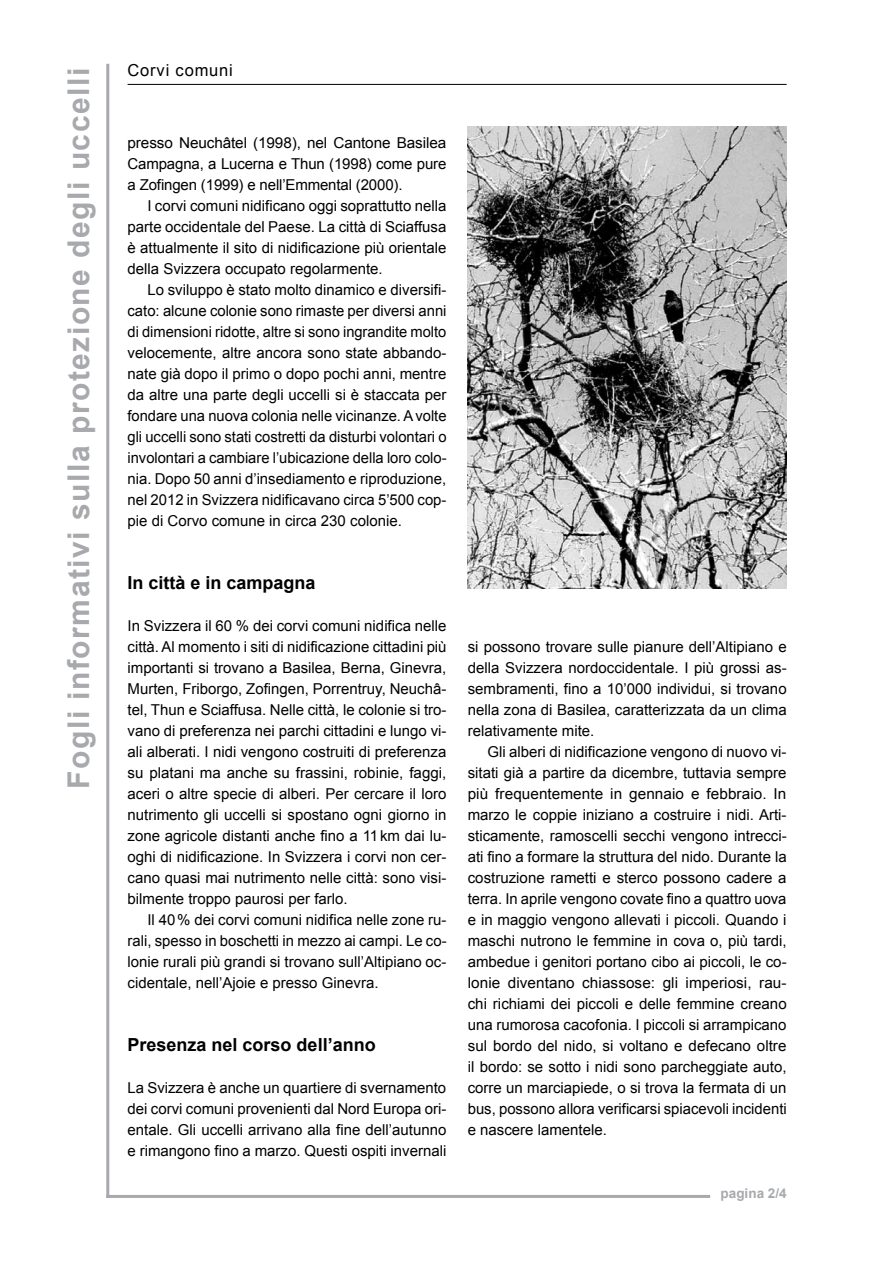
<style>
.page{position:relative;width:893px;height:1263px;background:#fff}
.page>*{position:absolute;margin:0;border:0;box-sizing:border-box;transform-origin:0 0}
.t1{font:700 30px "Arial";letter-spacing:.05em;color:#a7a9ac}
.t2{font:700 18px "Arial";color:#000}
.t3{font:16.5px "Arial";letter-spacing:.05em;color:#000}
.t4{font:15px/21px "Arial";color:#000;text-align:justify}
.t5{font:700 13.5px "Arial";color:#a7a9ac}
</style>
<div class="page">
<hr style="left:128px;top:84px;width:659px;height:1px;background:#000">
<hr style="left:106px;top:1195px;width:604px;height:3px;background:#a7a9ac">
<hr style="left:106px;top:64px;width:3px;height:1134px;background:#a7a9ac">
<img style="left:468px;top:127px;width:319px;height:462px">
<h1 class="t1" style="left:59px;top:789px;width:722px;rotate:-90deg">Fogli informativi sulla protezione degli uccelli</h1>
<p class="t3" style="left:128px;top:59px;width:107px">Corvi comuni</p>
<p class="t4" style="left:128px;top:132px;width:320px">presso Neuchâtel (1998), nel Cantone Basilea Campagna, a Lucerna e Thun (1998) come pure a Zofingen (1999) e nell’Emmental (2000).</p>
<p class="t4" style="left:128px;top:195px;width:320px;text-indent:20px">I corvi comuni nidificano oggi soprattutto nella parte occidentale del Paese. La città di Sciaffusa è attualmente il sito di nidificazione più orientale della Svizzera occupato regolarmente.</p>
<p class="t4" style="left:128px;top:279px;width:320px;text-indent:20px">Lo sviluppo è stato molto dinamico e diversifi&shy;cato: alcune colonie sono rimaste per diversi anni di dimensioni ridotte, altre si sono ingrandite molto velocemente, altre ancora sono state abbando&shy;nate già dopo il primo o dopo pochi anni, mentre da altre una parte degli uccelli si è staccata per fondare una nuova colonia nelle vicinanze. A volte gli uccelli sono stati costretti da disturbi volontari o involontari a cambiare l’ubicazione della loro colo&shy;nia. Dopo 50 anni d’insediamento e riproduzione, nel 2012 in Svizzera nidificavano circa 5’500 cop&shy;pie di Corvo comune in circa 230 colonie.</p>
<p class="t2" style="left:128px;top:570px;width:190px">In città e in campagna</p>
<p class="t4" style="left:128px;top:615px;width:321px">In Svizzera il 60 % dei corvi comuni nidifica nelle città. Al momento i siti di nidificazione cittadini più importanti si trovano a Basilea, Berna, Ginevra, Murten, Friborgo, Zofingen, Porrentruy, Neuchâ&shy;tel, Thun e Sciaffusa. Nelle città, le colonie si tro&shy;vano di preferenza nei parchi cittadini e lungo vi&shy;ali alberati. I nidi vengono costruiti di preferenza su platani ma anche su frassini, robinie, faggi, aceri o altre specie di alberi. Per cercare il loro nutrimento gli uccelli si spostano ogni giorno in zone agricole distanti anche fino a 11km dai lu&shy;oghi di nidificazione. In Svizzera i corvi non cer&shy;cano quasi mai nutrimento nelle città: sono visi&shy;bilmente troppo paurosi per farlo.</p>
<p class="t4" style="left:128px;top:909px;width:321px;text-indent:20px">Il 40% dei corvi comuni nidifica nelle zone ru&shy;rali, spesso in boschetti in mezzo ai campi. Le co&shy;lonie rurali più grandi si trovano sull’Altipiano oc&shy;cidentale, nell’Ajoie e presso Ginevra.</p>
<p class="t2" style="left:128px;top:1032px;width:250px">Presenza nel corso dell’anno</p>
<p class="t4" style="left:128px;top:1077px;width:320px">La Svizzera è anche un quartiere di svernamento dei corvi comuni provenienti dal Nord Europa ori&shy;entale. Gli uccelli arrivano alla fine dell’autunno e rimangono fino a marzo. Questi ospiti invernali</p>
<p class="t4" style="left:468px;top:636px;width:320px">si possono trovare sulle pianure dell’Altipiano e della Svizzera nordoccidentale. I più grossi as&shy;sembramenti, fino a 10’000 individui, si trovano nella zona di Basilea, caratterizzata da un clima relativamente mite.</p>
<p class="t4" style="left:468px;top:741px;width:320px;text-indent:20px">Gli alberi di nidificazione vengono di nuovo vi&shy;sitati già a partire da dicembre, tuttavia sempre più frequentemente in gennaio e febbraio. In marzo le coppie iniziano a costruire i nidi. Arti&shy;sticamente, ramoscelli secchi vengono intrecci&shy;ati fino a formare la struttura del nido. Durante la costruzione rametti e sterco possono cadere a terra. In aprile vengono covate fino a quattro uova e in maggio vengono allevati i piccoli. Quando i maschi nutrono le femmine in cova o, più tardi, ambedue i genitori portano cibo ai piccoli, le co&shy;lonie diventano chiassose: gli imperiosi, rau&shy;chi richiami dei piccoli e delle femmine creano una rumorosa cacofonia. I piccoli si arrampicano sul bordo del nido, si voltano e defecano oltre il bordo: se sotto i nidi sono parcheggiate auto, corre un marciapiede, o si trova la fermata di un bus, possono allora verificarsi spiacevoli incidenti e nascere lamentele.</p>
<p class="t5" style="left:721px;top:1184px;width:68px">pagina 2/4</p>
</div>
